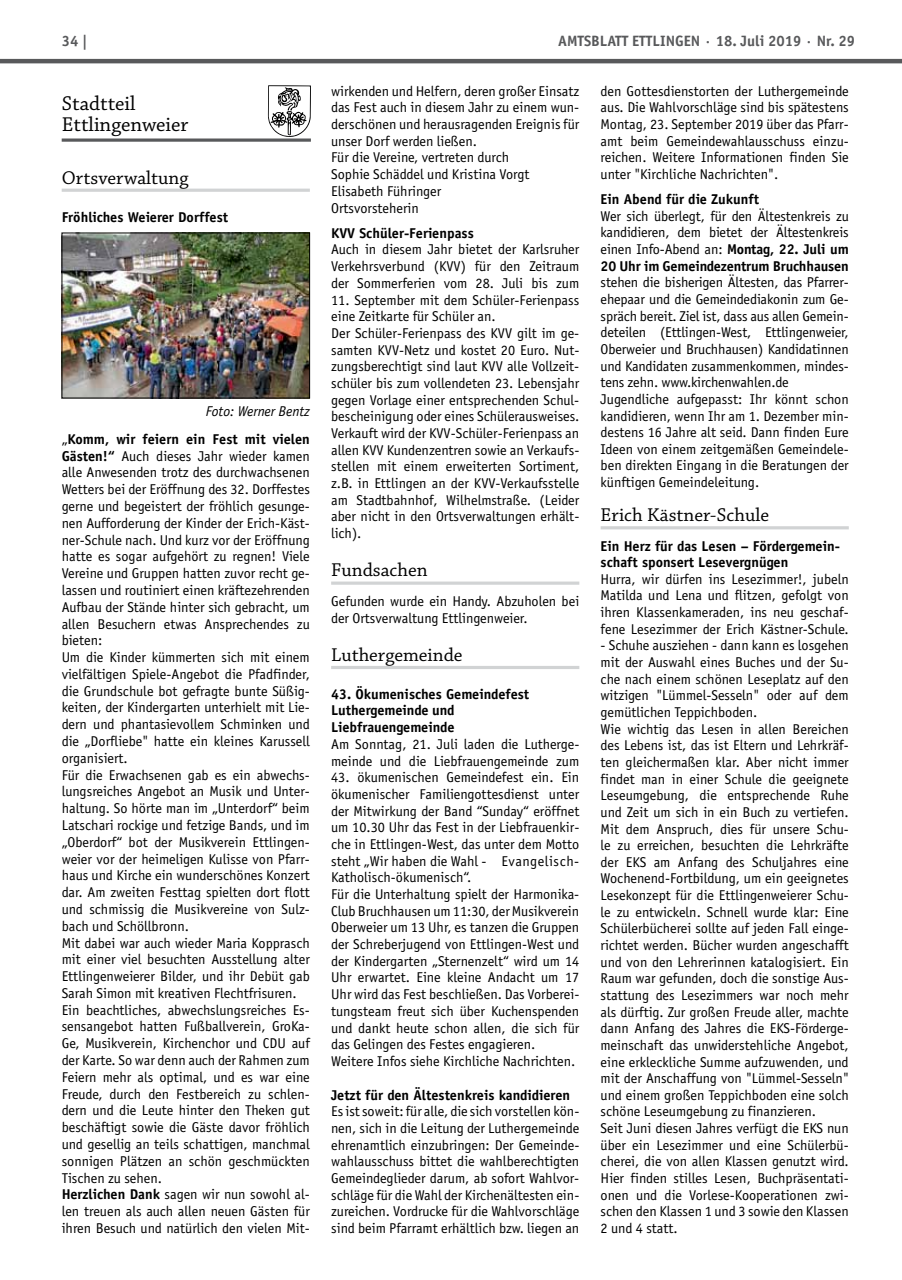
<style>
.page{position:relative;width:902px;height:1280px;background:#fff}
.page>*{position:absolute;margin:0;border:0;box-sizing:border-box;transform-origin:0 0}
.t1{font:21px/21px "Chaparral Pro";color:#000}
.t2{font:19.5px "Chaparral Pro";color:#000}
.t3{font:700 15px "Officina Sans";color:#58595b}
.t4{font:14.25px/16.6px "Officina Sans";color:#000}
.t5{font:700 14.25px/16.6px "Officina Sans";color:#000}
.s1{font-weight:400;font-style:italic}
.s2{font-weight:400}
.s3{font-weight:700}
</style>
<div class="page">
<hr style="left:0;top:59px;width:901px;height:4px;background:#58595b">
<hr style="left:62px;top:189px;width:248px;height:3px;background:#d1d3d4">
<svg style="left:268px;top:85px;width:43px;height:52px"></svg>
<svg style="left:62px;top:138px;width:249px;height:4px"></svg>
<img style="left:64px;top:235px;width:244px;height:161px">
<div style="left:62px;top:233px;width:248px;height:165px;border:1px solid #000"></div>
<svg style="left:331px;top:581px;width:248px;height:4px"></svg>
<hr style="left:331px;top:666px;width:248px;height:3px;background:#d1d3d4">
<hr style="left:600px;top:526px;width:248px;height:3px;background:#d1d3d4">
<p class="t3" style="left:62px;top:32px;width:28px">34 |</p>
<p class="t3" style="left:558px;top:32px;width:298px">Amtsblatt Ettlingen · 18. Juli 2019 · Nr. 29</p>
<h1 class="t1" style="left:62px;top:94px;width:128px">Stadtteil<br>Ettlingenweier</h1>
<h2 class="t2" style="left:62px;top:166px;width:128px">Ortsverwaltung</h2>
<p class="t5" style="left:62px;top:208px;width:168px">Fröhliches Weierer Dorffest</p>
<p class="t5" style="left:62px;top:398px;width:250px;line-height:27.5px;text-align:right"><span class="s1">Foto: Werner Bentz<br></span><span class="s2">„</span>Komm, wir feiern ein Fest mit vielen</p>
<p class="t4" style="left:62px;top:447px;width:250px"><span class="s3">Gästen!“</span> Auch dieses Jahr wieder kamen alle Anwesenden trotz des durchwachsenen Wetters bei der Eröffnung des 32. Dorffestes gerne und begeistert der fröhlich gesunge&shy;nen Aufforderung der Kinder der Erich-Käst&shy;ner-Schule nach. Und kurz vor der Eröffnung hatte es sogar aufgehört zu regnen! Viele Vereine und Gruppen hatten zuvor recht ge&shy;lassen und routiniert einen kräftezehrenden Aufbau der Stände hinter sich gebracht, um allen Besuchern etwas Ansprechendes zu bieten:<br>Um die Kinder kümmerten sich mit einem vielfältigen Spiele-Angebot die Pfadfinder, die Grundschule bot gefragte bunte Süßig&shy;keiten, der Kindergarten unterhielt mit Lie&shy;dern und phantasievollem Schminken und die „Dorfliebe" hatte ein kleines Karussell organisiert.<br>Für die Erwachsenen gab es ein abwechs&shy;lungsreiches Angebot an Musik und Unter&shy;haltung. So hörte man im „Unterdorf“ beim Latschari rockige und fetzige Bands, und im „Oberdorf“ bot der Musikverein Ettlingen&shy;weier vor der heimeligen Kulisse von Pfarr&shy;haus und Kirche ein wunderschönes Konzert dar. Am zweiten Festtag spielten dort flott und schmissig die Musikvereine von Sulz&shy;bach und Schöllbronn.<br>Mit dabei war auch wieder Maria Kopprasch mit einer viel besuchten Ausstellung alter Ettlingenweierer Bilder, und ihr Debüt gab Sarah Simon mit kreativen Flechtfrisuren.<br>Ein beachtliches, abwechslungsreiches Es&shy;sensangebot hatten Fußballverein, GroKa-Ge, Musikverein, Kirchenchor und CDU auf der Karte. So war denn auch der Rahmen zum Feiern mehr als optimal, und es war eine Freude, durch den Festbereich zu schlen&shy;dern und die Leute hinter den Theken gut beschäftigt sowie die Gäste davor fröhlich und gesellig an teils schattigen, manchmal sonnigen Plätzen an schön geschmückten Tischen zu sehen.<br><span class="s3">Herzlichen Dank</span> sagen wir nun sowohl al&shy;len treuen als auch allen neuen Gästen für ihren Besuch und natürlich den vielen Mit-</p>
<p class="t4" style="left:331px;top:83px;width:250px">wirkenden und Helfern, deren großer Einsatz das Fest auch in diesem Jahr zu einem wun&shy;derschönen und herausragenden Ereignis für unser Dorf werden ließen.<br>Für die Vereine, vertreten durch<br>Sophie Schäddel und Kristina Vorgt<br>Elisabeth Führinger<br>Ortsvorsteherin</p>
<p class="t5" style="left:331px;top:224px;width:144px">KVV Schüler-Ferienpass</p>
<p class="t4" style="left:331px;top:241px;width:250px;text-align:justify">Auch in diesem Jahr bietet der Karlsruher Verkehrsverbund (KVV) für den Zeitraum der Sommerferien vom 28. Juli bis zum</p>
<p class="t4" style="left:331px;top:291px;width:250px">11. September mit dem Schüler-Ferienpass eine Zeitkarte für Schüler an.<br>Der Schüler-Ferienpass des KVV gilt im ge&shy;samten KVV-Netz und kostet 20 Euro. Nut&shy;zungsberechtigt sind laut KVV alle Vollzeit&shy;schüler bis zum vollendeten 23. Lebensjahr gegen Vorlage einer entsprechenden Schul&shy;bescheinigung oder eines Schülerausweises.<br>Verkauft wird der KVV-Schüler-Ferienpass an allen KVV Kundenzentren sowie an Verkaufs&shy;stellen mit einem erweiterten Sortiment, z.B. in Ettlingen an der KVV-Verkaufsstelle am Stadtbahnhof, Wilhelmstraße. (Leider aber nicht in den Ortsverwaltungen erhält&shy;lich).</p>
<h2 class="t2" style="left:331px;top:559px;width:98px">Fundsachen</h2>
<p class="t4" style="left:331px;top:593px;width:250px">Gefunden wurde ein Handy. Abzuholen bei der Ortsverwaltung Ettlingenweier.</p>
<h2 class="t2" style="left:331px;top:644px;width:133px">Luthergemeinde</h2>
<p class="t5" style="left:331px;top:685px;width:199px">43. Ökumenisches Gemeindefest<br>Luthergemeinde und<br>Liebfrauengemeinde</p>
<p class="t4" style="left:331px;top:736px;width:250px">Am Sonntag, 21. Juli laden die Lutherge&shy;meinde und die Liebfrauengemeinde zum</p>
<p class="t4" style="left:331px;top:769px;width:250px">43. ökumenischen Gemeindefest ein. Ein ökumenischer Familiengottesdienst unter der Mitwirkung der Band “Sunday“ eröffnet um 10.30 Uhr das Fest in der Liebfrauenkir&shy;che in Ettlingen-West, das unter dem Motto steht „Wir haben die Wahl - Evangelisch-Katholisch-ökumenisch“.<br>Für die Unterhaltung spielt der Harmonika-Club Bruchhausen um 11:30, der Musikverein Oberweier um 13 Uhr, es tanzen die Gruppen der Schreberjugend von Ettlingen-West und der Kindergarten „Sternenzelt“ wird um 14<br>Uhr erwartet. Eine kleine Andacht um 17<br>Uhr wird das Fest beschließen. Das Vorberei&shy;tungsteam freut sich über Kuchenspenden und dankt heute schon allen, die sich für das Gelingen des Festes engagieren.<br>Weitere Infos siehe Kirchliche Nachrichten.</p>
<p class="t5" style="left:331px;top:1086px;width:240px">Jetzt für den Ältestenkreis kandidieren</p>
<p class="t4" style="left:331px;top:1103px;width:250px;text-align:justify">Es ist soweit: für alle, die sich vorstellen kön&shy;nen, sich in die Leitung der Luthergemeinde ehrenamtlich einzubringen: Der Gemeinde&shy;wahlausschuss bittet die wahlberechtigten Gemeindeglieder darum, ab sofort Wahlvor&shy;schläge für die Wahl der Kirchenältesten ein&shy;zureichen. Vordrucke für die Wahlvorschläge sind beim Pfarramt erhältlich bzw. liegen an</p>
<p class="t4" style="left:600px;top:83px;width:250px;text-align:justify">den Gottesdienstorten der Luthergemeinde aus. Die Wahlvorschläge sind bis spätestens Montag, 23. September 2019 über das Pfarr&shy;amt beim Gemeindewahlausschuss einzu&shy;reichen. Weitere Informationen finden Sie unter "Kirchliche Nachrichten".</p>
<p class="t5" style="left:600px;top:191px;width:160px">Ein Abend für die Zukunft</p>
<p class="t4" style="left:600px;top:208px;width:250px;text-align:justify">Wer sich überlegt, für den Ältestenkreis zu kandidieren, dem bietet der Ältestenkreis einen Info-Abend an: <span class="s3">Montag, 22. Juli um 20 Uhr im Gemeindezentrum Bruchhausen</span></p>
<p class="t4" style="left:600px;top:274px;width:250px">stehen die bisherigen Ältesten, das Pfarrer&shy;ehepaar und die Gemeindediakonin zum Ge&shy;spräch bereit. Ziel ist, dass aus allen Gemein&shy;deteilen (Ettlingen-West, Ettlingenweier, Oberweier und Bruchhausen) Kandidatinnen und Kandidaten zusammenkommen, mindes&shy;tens zehn. www.kirchenwahlen.de Jugendliche aufgepasst: Ihr könnt schon kandidieren, wenn Ihr am 1. Dezember min&shy;destens 16 Jahre alt seid. Dann finden Eure Ideen von einem zeitgemäßen Gemeindele&shy;ben direkten Eingang in die Beratungen der künftigen Gemeindeleitung.</p>
<h2 class="t2" style="left:600px;top:504px;width:170px">Erich Kästner-Schule</h2>
<p class="t5" style="left:600px;top:537px;width:241px">Ein Herz für das Lesen – Fördergemein&shy;schaft sponsert Lesevergnügen</p>
<p class="t4" style="left:600px;top:571px;width:250px;text-align:justify">Hurra, wir dürfen ins Lesezimmer!, jubeln Matilda und Lena und flitzen, gefolgt von ihren Klassenkameraden, ins neu geschaf&shy;fene Lesezimmer der Erich Kästner-Schule.</p>
<p class="t4" style="left:600px;top:637px;width:250px">- Schuhe ausziehen - dann kann es losgehen mit der Auswahl eines Buches und der Su&shy;che nach einem schönen Leseplatz auf den witzigen "Lümmel-Sesseln" oder auf dem gemütlichen Teppichboden.<br>Wie wichtig das Lesen in allen Bereichen des Lebens ist, das ist Eltern und Lehrkräf&shy;ten gleichermaßen klar. Aber nicht immer findet man in einer Schule die geeignete Leseumgebung, die entsprechende Ruhe und Zeit um sich in ein Buch zu vertiefen.<br>Mit dem Anspruch, dies für unsere Schu&shy;le zu erreichen, besuchten die Lehrkräfte der EKS am Anfang des Schuljahres eine Wochenend-Fortbildung, um ein geeignetes Lesekonzept für die Ettlingenweierer Schu&shy;le zu entwickeln. Schnell wurde klar: Eine Schülerbücherei sollte auf jeden Fall einge&shy;richtet werden. Bücher wurden angeschafft und von den Lehrerinnen katalogisiert. Ein Raum war gefunden, doch die sonstige Aus&shy;stattung des Lesezimmers war noch mehr als dürftig. Zur großen Freude aller, machte dann Anfang des Jahres die EKS-Förderge&shy;meinschaft das unwiderstehliche Angebot, eine erkleckliche Summe aufzuwenden, und mit der Anschaffung von "Lümmel-Sesseln" und einem großen Teppichboden eine solch schöne Leseumgebung zu finanzieren.<br>Seit Juni diesen Jahres verfügt die EKS nun über ein Lesezimmer und eine Schülerbü&shy;cherei, die von allen Klassen genutzt wird.<br>Hier finden stilles Lesen, Buchpräsentati&shy;onen und die Vorlese-Kooperationen zwi&shy;schen den Klassen 1 und 3 sowie den Klassen 2 und 4 statt.</p>
</div>
